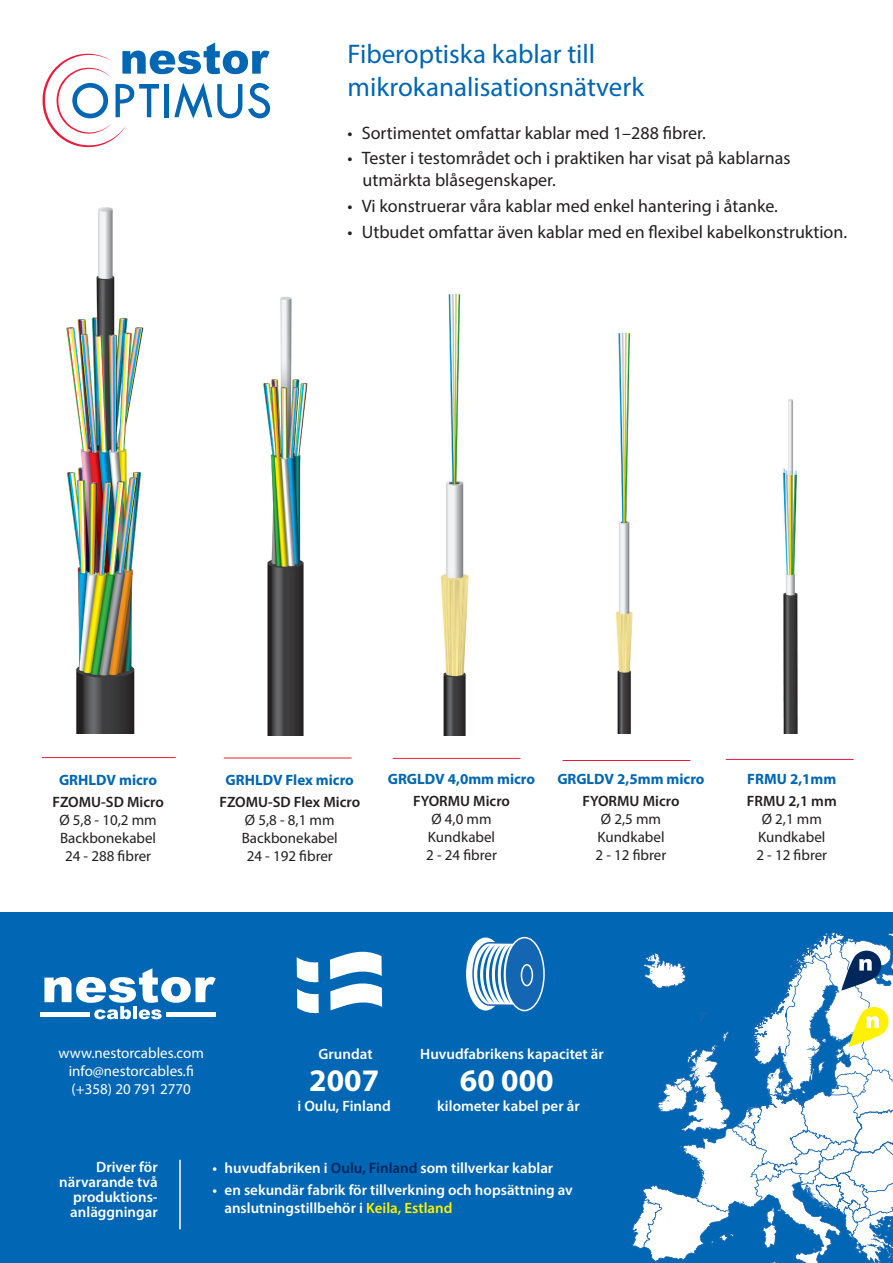
<style>
.page{position:relative;width:893px;height:1263px;background:#fff}
.page>*{position:absolute;margin:0;border:0;box-sizing:border-box;transform-origin:0 0}
.Peruskappale_isompi{font:700 31.5px "Myriad Pro";color:#fff}
.Kappaleen_otsikko{font:27px/32.4px "Myriad Pro";color:#0166b3}
.t1{font:18px/21.6px "Myriad Pro";color:#231f20}
.Peruskappale_isompi-2{font:600 15px/15px "Myriad Pro";color:#fff;text-align:right}
.Alakappaleen_otsikko{font:15px/18px "Myriad Pro";color:#231f20;text-align:center}
.Alakappaleen_otsikko-2{font:700 15px "Myriad Pro";color:#0166b3}
.t2{font:15px/18px "Myriad Pro";color:#fff;text-align:center}
.s1{font-weight:600}
.s2{color:#00275b}
.s3{color:#fff101}
</style>
<div class="page">
<img style="left:66px;top:207px;width:78px;height:527px">
<img style="left:440px;top:293px;width:29px;height:442px">
<img style="left:616px;top:332px;width:17px;height:402px">
<img style="left:263px;top:296px;width:45px;height:439px">
<img style="left:782px;top:399px;width:16px;height:335px">
<hr style="left:42px;top:757px;width:134px;height:1px;background:#ed1a3a">
<hr style="left:393px;top:758px;width:127px;height:1px;background:#ed1a3a">
<hr style="left:224px;top:758px;width:127px;height:1px;background:#ed1a3a">
<hr style="left:562px;top:760px;width:128px;height:1px;background:#ed1a3a">
<hr style="left:726px;top:759px;width:128px;height:1px;background:#ed1a3a">
<div style="left:0;top:912px;width:893px;height:351px;background:#0166b3"></div>
<svg style="left:43px;top:43px;width:227px;height:104px"></svg>
<svg style="left:44px;top:968px;width:172px;height:51px"></svg>
<hr style="left:167px;top:1012px;width:49px;height:4px;background:#fff">
<hr style="left:40px;top:1012px;width:49px;height:4px;background:#fff">
<svg style="left:297px;top:989px;width:22px;height:25px"></svg>
<svg style="left:297px;top:957px;width:21px;height:26px"></svg>
<svg style="left:330px;top:951px;width:52px;height:59px"></svg>
<div style="left:467px;top:938px;width:37px;height:72px;background:#fff;border-radius:50%"></div>
<div style="left:466px;top:937px;width:39px;height:73px;border:2px solid #fff;border-radius:50%"></div>
<svg style="left:505px;top:937px;width:39px;height:73px"></svg>
<div style="left:504px;top:937px;width:41px;height:74px;border:2px solid #fff;border-radius:50%"></div>
<svg style="left:472px;top:941px;width:68px;height:66px"></svg>
<hr style="left:179px;top:1160px;width:2px;height:69px;background:#fff">
<svg style="left:632px;top:932px;width:261px;height:331px"></svg>
<p class="Kappaleen_otsikko" style="left:348px;top:38px;width:298px">Fiberoptiska kablar till mikrokanalisationsnätverk</p>
<p class="t1" style="left:348px;top:121px;width:360px">• Sortimentet omfattar kablar med 1–288 fibrer.</p>
<p class="t1" style="left:363px;top:147px;width:429px;text-indent:-15px">• Tester i testområdet och i praktiken har visat på kablarnas utmärkta blåsegenskaper.</p>
<p class="t1" style="left:348px;top:195px;width:432px">• Vi konstruerar våra kablar med enkel hantering i åtanke.</p>
<p class="t1" style="left:348px;top:221px;width:501px">• Utbudet omfattar även kablar med en flexibel kabelkonstruktion.</p>
<p class="Alakappaleen_otsikko-2" style="left:59px;top:770px;width:100px">GRHLDV micro</p>
<p class="Alakappaleen_otsikko" style="left:52px;top:793px;width:113px"><span class="s1">FZOMU-SD Micro<br></span>Ø 5,8 - 10,2 mm<br>Backbonekabel<br>24 - 288 fibrer</p>
<p class="Alakappaleen_otsikko-2" style="left:226px;top:770px;width:130px">GRHLDV Flex micro</p>
<p class="Alakappaleen_otsikko" style="left:219px;top:793px;width:142px"><span class="s1">FZOMU-SD Flex Micro<br></span>Ø 5,8 - 8,1 mm<br>Backbonekabel<br>24 - 192 fibrer</p>
<p class="Alakappaleen_otsikko-2" style="left:388px;top:769px;width:149px">GRGLDV 4,0mm micro</p>
<p class="Alakappaleen_otsikko" style="left:413px;top:792px;width:99px"><span class="s1">FYORMU Micro<br></span>Ø 4,0 mm<br>Kundkabel<br>2 - 24 fibrer</p>
<p class="Alakappaleen_otsikko-2" style="left:557px;top:769px;width:149px">GRGLDV 2,5mm micro</p>
<p class="Alakappaleen_otsikko" style="left:582px;top:792px;width:99px"><span class="s1">FYORMU Micro<br></span>Ø 2,5 mm<br>Kundkabel<br>2 - 12 fibrer</p>
<p class="Alakappaleen_otsikko-2" style="left:747px;top:769px;width:91px">FRMU 2,1mm</p>
<p class="Alakappaleen_otsikko" style="left:747px;top:792px;width:91px"><span class="s1">FRMU 2,1 mm<br></span>Ø 2,1 mm<br>Kundkabel<br>2 - 12 fibrer</p>
<p class="t2" style="left:59px;top:1044px;width:147px">www.nestorcables.com info@nestorcables.fi (+358) 20 791 2770</p>
<p class="Peruskappale_isompi-2" style="left:319px;top:1046px;width:55px">Grundat</p>
<p class="Peruskappale_isompi" style="left:309px;top:1059px;width:71px">2007</p>
<p class="Peruskappale_isompi-2" style="left:297px;top:1098px;width:95px">i Oulu, Finland</p>
<p class="Peruskappale_isompi-2" style="left:420px;top:1046px;width:185px">Huvudfabrikens kapacitet är</p>
<p class="Peruskappale_isompi" style="left:460px;top:1059px;width:95px">60 000</p>
<p class="Peruskappale_isompi-2" style="left:437px;top:1098px;width:144px">kilometer kabel per år</p>
<p class="Peruskappale_isompi-2" style="left:59px;top:1159px;width:100px">Driver för närvarande två produktions&shy;anläggningar</p>
<p class="Peruskappale_isompi-2" style="left:212px;top:1160px;width:342px">• huvudfabriken i <span class="s2">Oulu, Finland</span> som tillverkar kablar</p>
<p class="Peruskappale_isompi-2" style="left:224px;top:1181px;width:350px;line-height:18px;text-align:left;text-indent:-12px">• en sekundär fabrik för tillverkning och hopsättning av anslutningstillbehör i <span class="s3">Keila, Estland</span></p>
</div>
